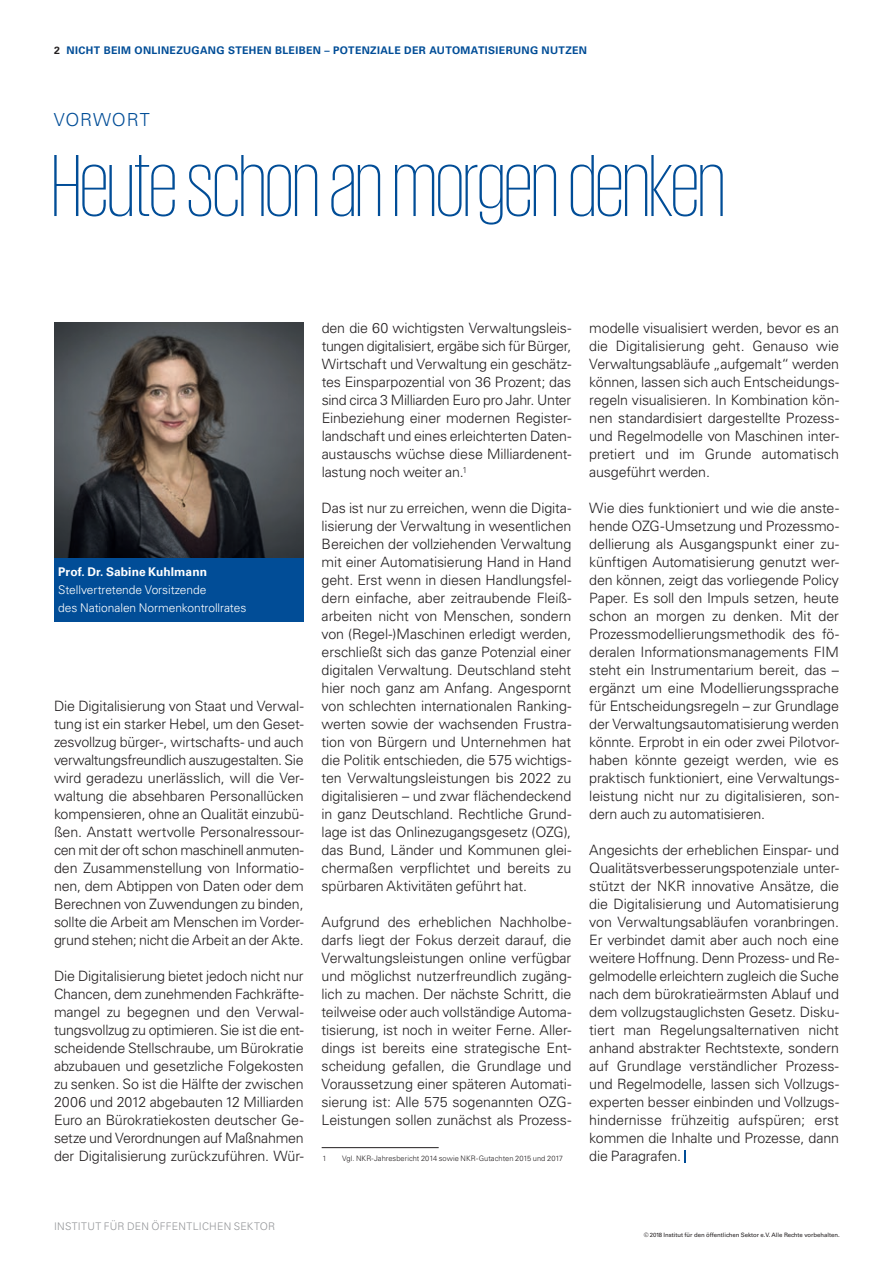
<style>
.page{position:relative;width:893px;height:1263px;background:#fff}
.page>*{position:absolute;margin:0;border:0;box-sizing:border-box;transform-origin:0 0}
.t1{font:200 90px "KPMG";letter-spacing:-.015em;color:#014d97}
.t2{font:300 18px "Univers LT Std";letter-spacing:.045em;color:#014d97}
.t3{font:300 14.25px/18px "Univers LT Std";letter-spacing:-.01em;color:#231f20;text-align:justify}
.t4{font:300 12px/18px "Univers LT Std";letter-spacing:-.005em;color:#fff}
.t5{font:700 12px "Univers LT Std";letter-spacing:.005em;color:#fff}
.t6{font:700 10.5px "Univers LT Std";letter-spacing:.035em;color:#014d97}
.t7{font:300 10.5px "Univers LT Std";letter-spacing:.025em;color:#939598}
.t8{font:300 7.5px "Univers LT Std";letter-spacing:.005em;color:#231f20}
.t9{font:6px "Univers LT Std";color:#231f20}
.s1{color:#231f20}
</style>
<div class="page">
<hr style="left:322px;top:1147px;width:117px;height:1px;background:#231f20">
<svg style="left:685px;top:1150px;width:1px;height:13px"></svg>
<img style="left:54px;top:323px;width:250px;height:235px">
<div style="left:54px;top:558px;width:250px;height:63px;background:#014d97"></div>
<p class="t6" style="left:54px;top:44px;width:535px"><span class="s1">2</span> NICHT BEIM ONLINEZUGANG STEHEN BLEIBEN – POTENZIALE DER AUTOMATISIERUNG NUTZEN</p>
<p class="t2" style="left:54px;top:109px;width:97px">VORWORT</p>
<h1 class="t1" style="left:51px;top:143px;width:675px">Heute schon an morgen denken</h1>
<p class="t5" style="left:58px;top:565px;width:150px">Prof. Dr. Sabine Kuhlmann</p>
<p class="t4" style="left:58px;top:581px;width:190px">Stellvertretende Vorsitzende<br>des Nationalen Normenkontrollrates</p>
<p class="t3" style="left:54px;top:697px;width:251px">Die Digitalisierung von Staat und Verwal&shy;tung ist ein starker Hebel, um den Geset&shy;zesvollzug bürger-, wirtschafts- und auch verwaltungsfreundlich auszugestalten. Sie wird geradezu unerlässlich, will die Ver&shy;waltung die absehbaren Personallücken kompensieren, ohne an Qualität einzubü&shy;ßen. Anstatt wertvolle Personalressour&shy;cen mit der oft schon maschinell anmuten&shy;den Zusammenstellung von Informatio&shy;nen, dem Abtippen von Daten oder dem Berechnen von Zuwendungen zu binden, sollte die Arbeit am Menschen im Vorder&shy;grund stehen; nicht die Arbeit an der Akte.</p>
<p class="t3" style="left:54px;top:967px;width:251px">Die Digitalisierung bietet jedoch nicht nur Chancen, dem zunehmenden Fachkräfte&shy;mangel zu begegnen und den Verwal&shy;tungsvollzug zu optimieren. Sie ist die ent&shy;scheidende Stellschraube, um Bürokratie abzubauen und gesetzliche Folgekosten zu senken. So ist die Hälfte der zwischen 2006 und 2012 abgebauten 12 Milliarden Euro an Bürokratiekosten deutscher Ge&shy;setze und Verordnungen auf Maßnahmen der Digitalisierung zurückzuführen. Wür-</p>
<p class="t3" style="left:322px;top:319px;width:251px">den die 60 wichtigsten Verwaltungsleis&shy;tungen digitalisiert, ergäbe sich für Bürger, Wirtschaft und Verwaltung ein geschätz&shy;tes Einsparpozential von 36 Prozent; das sind circa 3 Milliarden Euro pro Jahr. Unter Einbeziehung einer modernen Register&shy;landschaft und eines erleichterten Daten&shy;austauschs wüchse diese Milliardenent&shy;lastung noch weiter an.<sup>1</sup></p>
<p class="t3" style="left:322px;top:499px;width:251px">Das ist nur zu erreichen, wenn die Digita&shy;lisierung der Verwaltung in wesentlichen Bereichen der vollziehenden Verwaltung mit einer Automatisierung Hand in Hand geht. Erst wenn in diesen Handlungsfel&shy;dern einfache, aber zeitraubende Fleiß&shy;arbeiten nicht von Menschen, sondern von (Regel-)Maschinen erledigt werden, erschließt sich das ganze Potenzial einer digitalen Verwaltung. Deutschland steht hier noch ganz am Anfang. Angespornt von schlechten internationalen Ranking&shy;werten sowie der wachsenden Frustra&shy;tion von Bürgern und Unternehmen hat die Politik entschieden, die 575 wichtigs&shy;ten Verwaltungsleistungen bis 2022 zu digitalisieren – und zwar flächendeckend in ganz Deutschland. Rechtliche Grund&shy;lage ist das Onlinezugangsgesetz (OZG), das Bund, Länder und Kommunen glei&shy;chermaßen verpflichtet und bereits zu spürbaren Aktivitäten geführt hat.</p>
<p class="t3" style="left:322px;top:913px;width:251px">Aufgrund des erheblichen Nachholbe&shy;darfs liegt der Fokus derzeit darauf, die Verwaltungsleistungen online verfügbar und möglichst nutzerfreundlich zugäng&shy;lich zu machen. Der nächste Schritt, die teilweise oder auch vollständige Automa&shy;tisierung, ist noch in weiter Ferne. Aller&shy;dings ist bereits eine strategische Ent&shy;scheidung gefallen, die Grundlage und Voraussetzung einer späteren Automati&shy;sierung ist: Alle 575 sogenannten OZG-Leistungen sollen zunächst als Prozess-</p>
<p class="t8" style="left:322px;top:1154px;width:6px">1</p>
<p class="t8" style="left:342px;top:1154px;width:223px">Vgl. NKR-Jahresbericht 2014 sowie NKR-Gutachten 2015 und 2017</p>
<p class="t3" style="left:589px;top:319px;width:251px">modelle visualisiert werden, bevor es an die Digitalisierung geht. Genauso wie Verwaltungsabläufe „aufgemalt“ werden können, lassen sich auch Entscheidungs&shy;regeln visualisieren. In Kombination kön&shy;nen standardisiert dargestellte Prozess&shy;und Regelmodelle von Maschinen inter&shy;pretiert und im Grunde automatisch ausgeführt werden.</p>
<p class="t3" style="left:589px;top:499px;width:251px">Wie dies funktioniert und wie die anste&shy;hende OZG-Umsetzung und Prozessmo&shy;dellierung als Ausgangspunkt einer zu&shy;künftigen Automatisierung genutzt wer&shy;den können, zeigt das vorliegende Policy Paper. Es soll den Impuls setzen, heute schon an morgen zu denken. Mit der Prozessmodellierungsmethodik des fö&shy;deralen Informationsmanagements FIM steht ein Instrumentarium bereit, das – ergänzt um eine Modellierungssprache für Entscheidungsregeln – zur Grundlage der Verwaltungsautomatisierung werden könnte. Erprobt in ein oder zwei Pilotvor&shy;haben könnte gezeigt werden, wie es praktisch funktioniert, eine Verwaltungs&shy;leistung nicht nur zu digitalisieren, son&shy;dern auch zu automatisieren.</p>
<p class="t3" style="left:589px;top:841px;width:251px">Angesichts der erheblichen Einspar- und Qualitätsverbesserungspotenziale unter&shy;stützt der NKR innovative Ansätze, die die Digitalisierung und Automatisierung von Verwaltungsabläufen voranbringen.<br>Er verbindet damit aber auch noch eine weitere Hoffnung. Denn Prozess- und Re&shy;gelmodelle erleichtern zugleich die Suche nach dem bürokratieärmsten Ablauf und dem vollzugstauglichsten Gesetz. Disku&shy;tiert man Regelungsalternativen nicht anhand abstrakter Rechtstexte, sondern auf Grundlage verständlicher Prozess&shy;und Regelmodelle, lassen sich Vollzugs&shy;experten besser einbinden und Vollzugs&shy;hindernisse frühzeitig aufspüren; erst kommen die Inhalte und Prozesse, dann die Paragrafen.</p>
<p class="t7" style="left:54px;top:1220px;width:223px">INSTITUT FÜR DEN ÖFFENTLICHEN SEKTOR</p>
<p class="t9" style="left:644px;top:1231px;width:198px">© 2018 Institut für den öffentlichen Sektor e.V. Alle Rechte vorbehalten.</p>
</div>
